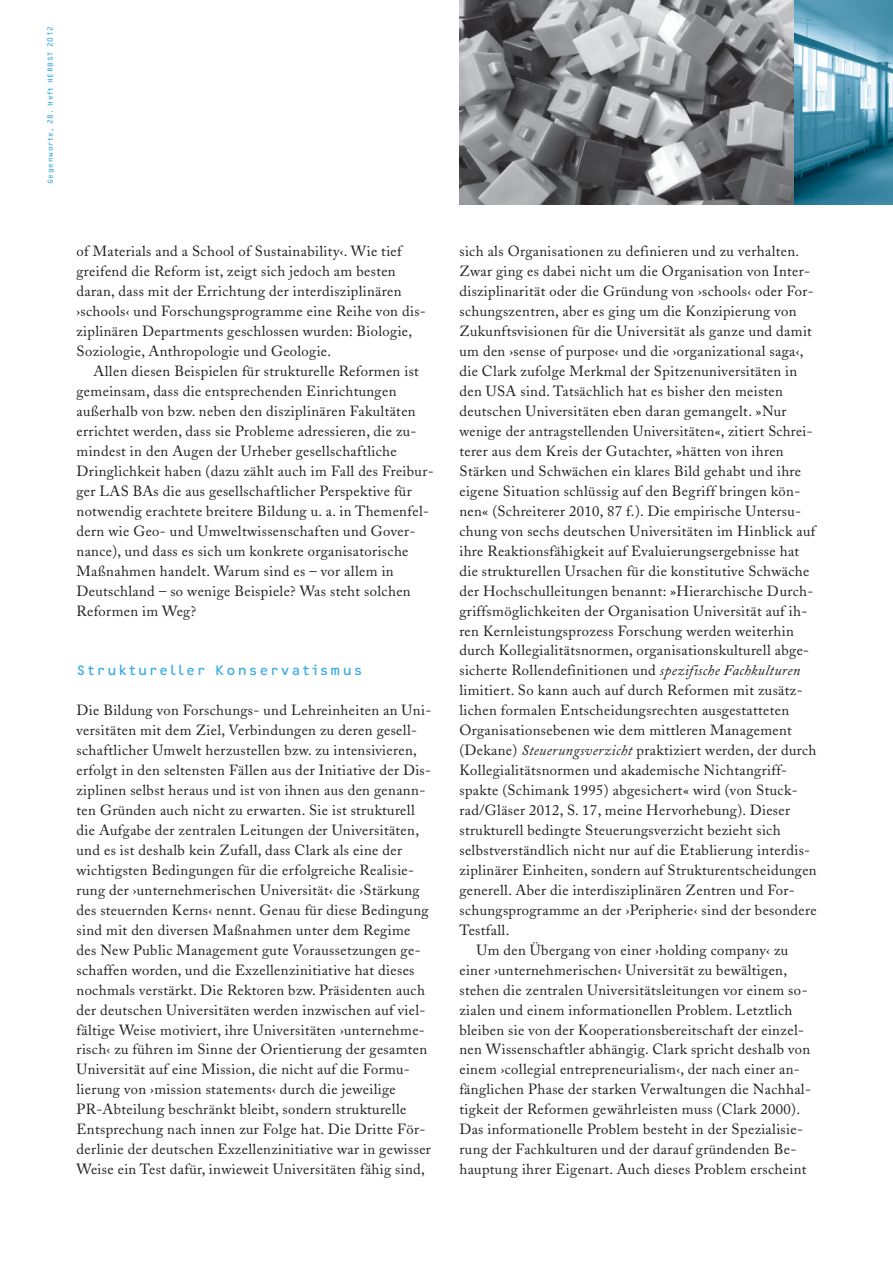
<style>
.page{position:relative;width:893px;height:1263px;background:#fff}
.page>*{position:absolute;margin:0;border:0;box-sizing:border-box;transform-origin:0 0}
.t1{font:14.7px/20px "Adobe Caslon";letter-spacing:.025em;color:#201d1d}
.t2{font:14.25px "OCRF";letter-spacing:.16em;color:#35abe3}
.t3{font:7.5px "OCRF";letter-spacing:.095em;color:#35abe3}
.s1{font-style:italic}
</style>
<div class="page">
<img style="left:793px;top:1px;width:99px;height:204px">
<img style="left:459px;top:1px;width:334px;height:204px">
<p class="t3" style="left:47px;top:184px;width:160px;rotate:-90deg">Gegenworte, 28. Heft HERBST 2012</p>
<p class="t1" style="left:77px;top:243px;width:351px">of Materials and a School of Sustainability‹. Wie tief greifend die Reform ist, zeigt sich jedoch am besten daran, dass mit der Errichtung der interdisziplinären ›schools‹ und Forschungsprogramme eine Reihe von dis&shy;ziplinären Departments geschlossen wurden: Biologie, Soziologie, Anthropologie und Geologie.</p>
<p class="t1" style="left:77px;top:363px;width:358px;text-indent:17px">Allen diesen Beispielen für strukturelle Reformen ist gemeinsam, dass die entsprechenden Einrichtungen außerhalb von bzw. neben den disziplinären Fakultäten errichtet werden, dass sie Probleme adressieren, die zu&shy;mindest in den Augen der Urheber gesellschaftliche Dringlichkeit haben (dazu zählt auch im Fall des Freibur&shy;ger LAS BAs die aus gesellschaftlicher Perspektive für notwendig erachtete breitere Bildung u. a. in Themenfel&shy;dern wie Geo- und Umweltwissenschaften und Gover&shy;nance), und dass es sich um konkrete organisatorische Maßnahmen handelt. Warum sind es – vor allem in Deutschland – so wenige Beispiele? Was steht solchen Reformen im Weg?</p>
<p class="t2" style="left:77px;top:665px;width:287px">Struktureller Konservatismus</p>
<p class="t1" style="left:77px;top:702px;width:356px">Die Bildung von Forschungs- und Lehreinheiten an Uni&shy;versitäten mit dem Ziel, Verbindungen zu deren gesell&shy;schaftlicher Umwelt herzustellen bzw. zu intensivieren, erfolgt in den seltensten Fällen aus der Initiative der Dis&shy;ziplinen selbst heraus und ist von ihnen aus den genann&shy;ten Gründen auch nicht zu erwarten. Sie ist strukturell die Aufgabe der zentralen Leitungen der Universitäten, und es ist deshalb kein Zufall, dass Clark als eine der wichtigsten Bedingungen für die erfolgreiche Realisie&shy;rung der ›unternehmerischen Universität‹ die ›Stärkung des steuernden Kerns‹ nennt. Genau für diese Bedingung sind mit den diversen Maßnahmen unter dem Regime des New Public Management gute Voraussetzungen ge&shy;schaffen worden, und die Exzellenzinitiative hat dieses nochmals verstärkt. Die Rektoren bzw. Präsidenten auch der deutschen Universitäten werden inzwischen auf viel&shy;fältige Weise motiviert, ihre Universitäten ›unternehme&shy;risch‹ zu führen im Sinne der Orientierung der gesamten Universität auf eine Mission, die nicht auf die Formu&shy;lierung von ›mission statements‹ durch die jeweilige PR-Abteilung beschränkt bleibt, sondern strukturelle Entsprechung nach innen zur Folge hat. Die Dritte För&shy;derlinie der deutschen Exzellenzinitiative war in gewisser Weise ein Test dafür, inwieweit Universitäten fähig sind,</p>
<p class="t1" style="left:459px;top:243px;width:341px">sich als Organisationen zu definieren und zu verhalten.</p>
<p class="t1" style="left:459px;top:263px;width:352px">Zwar ging es dabei nicht um die Organisation von Inter-</p>
<p class="t1" style="left:459px;top:283px;width:356px">disziplinarität oder die Gründung von ›schools‹ oder For-</p>
<p class="t1" style="left:459px;top:303px;width:338px">schungszentren, aber es ging um die Konzipierung von</p>
<p class="t1" style="left:459px;top:323px;width:354px">Zukunftsvisionen für die Universität als ganze und damit</p>
<p class="t1" style="left:459px;top:343px;width:345px">um den ›sense of purpose‹ und die ›organizational saga‹,</p>
<p class="t1" style="left:459px;top:363px;width:339px">die Clark zufolge Merkmal der Spitzenuniversitäten in</p>
<p class="t1" style="left:459px;top:383px;width:325px">den USA sind. Tatsächlich hat es bisher den meisten</p>
<p class="t1" style="left:459px;top:403px;width:329px">deutschen Universitäten eben daran gemangelt. »Nur</p>
<p class="t1" style="left:459px;top:423px;width:354px">wenige der antragstellenden Universitäten«, zitiert Schrei-</p>
<p class="t1" style="left:459px;top:443px;width:326px">terer aus dem Kreis der Gutachter, »hätten von ihren</p>
<p class="t1" style="left:459px;top:463px;width:343px">Stärken und Schwächen ein klares Bild gehabt und ihre</p>
<p class="t1" style="left:459px;top:483px;width:342px">eigene Situation schlüssig auf den Begriff bringen kön-</p>
<p class="t1" style="left:459px;top:503px;width:343px">nen« (Schreiterer 2010, 87 f.). Die empirische Untersu-</p>
<p class="t1" style="left:459px;top:523px;width:357px">chung von sechs deutschen Universitäten im Hinblick auf</p>
<p class="t1" style="left:459px;top:543px;width:341px">ihre Reaktionsfähigkeit auf Evaluierungsergebnisse hat</p>
<p class="t1" style="left:459px;top:562px;width:351px">die strukturellen Ursachen für die konstitutive Schwäche</p>
<p class="t1" style="left:459px;top:582px;width:355px">der Hochschulleitungen benannt: »Hierarchische Durch-</p>
<p class="t1" style="left:459px;top:602px;width:349px">griffsmöglichkeiten der Organisation Universität auf ih-</p>
<p class="t1" style="left:459px;top:622px;width:336px">ren Kernleistungsprozess Forschung werden weiterhin</p>
<p class="t1" style="left:459px;top:642px;width:351px">durch Kollegialitätsnormen, organisationskulturell abge-</p>
<p class="t1" style="left:459px;top:662px;width:342px">sicherte Rollendefinitionen und <span class="s1">spezifische Fachkulturen</span></p>
<p class="t1" style="left:459px;top:682px;width:344px">limitiert. So kann auch auf durch Reformen mit zusätz-</p>
<p class="t1" style="left:459px;top:702px;width:331px">lichen formalen Entscheidungsrechten ausgestatteten</p>
<p class="t1" style="left:459px;top:722px;width:334px">Organisationsebenen wie dem mittleren Management</p>
<p class="t1" style="left:459px;top:742px;width:358px">(Dekane) <span class="s1">Steuerungsverzicht</span> praktiziert werden, der durch</p>
<p class="t1" style="left:459px;top:762px;width:329px">Kollegialitätsnormen und akademische Nichtangriff-</p>
<p class="t1" style="left:459px;top:782px;width:340px">spakte (Schimank 1995) abgesichert« wird (von Stuck-</p>
<p class="t1" style="left:459px;top:802px;width:332px">rad/Gläser 2012, S. 17, meine Hervorhebung). Dieser</p>
<p class="t1" style="left:459px;top:822px;width:323px">strukturell bedingte Steuerungsverzicht bezieht sich</p>
<p class="t1" style="left:459px;top:842px;width:352px">selbstverständlich nicht nur auf die Etablierung interdis-</p>
<p class="t1" style="left:459px;top:862px;width:359px">ziplinärer Einheiten, sondern auf Strukturentscheidungen</p>
<p class="t1" style="left:459px;top:882px;width:337px">generell. Aber die interdisziplinären Zentren und For-</p>
<p class="t1" style="left:459px;top:902px;width:359px">schungsprogramme an der ›Peripherie‹ sind der besondere</p>
<p class="t1" style="left:459px;top:922px;width:51px">Testfall.</p>
<p class="t1" style="left:476px;top:942px;width:313px">Um den Übergang von einer ›holding company‹ zu</p>
<p class="t1" style="left:459px;top:961px;width:329px">einer ›unternehmerischen‹ Universität zu bewältigen,</p>
<p class="t1" style="left:459px;top:981px;width:349px">stehen die zentralen Universitätsleitungen vor einem so-</p>
<p class="t1" style="left:459px;top:1001px;width:334px">zialen und einem informationellen Problem. Letztlich</p>
<p class="t1" style="left:459px;top:1021px;width:346px">bleiben sie von der Kooperationsbereitschaft der einzel-</p>
<p class="t1" style="left:459px;top:1041px;width:352px">nen Wissenschaftler abhängig. Clark spricht deshalb von</p>
<p class="t1" style="left:459px;top:1061px;width:342px">einem ›collegial entrepreneurialism‹, der nach einer an-</p>
<p class="t1" style="left:459px;top:1081px;width:353px">fänglichen Phase der starken Verwaltungen die Nachhal-</p>
<p class="t1" style="left:459px;top:1101px;width:342px">tigkeit der Reformen gewährleisten muss (Clark 2000).</p>
<p class="t1" style="left:459px;top:1121px;width:345px">Das informationelle Problem besteht in der Spezialisie-</p>
<p class="t1" style="left:459px;top:1141px;width:338px">rung der Fachkulturen und der darauf gründenden Be-</p>
<p class="t1" style="left:459px;top:1161px;width:348px">hauptung ihrer Eigenart. Auch dieses Problem erscheint</p>
</div>
